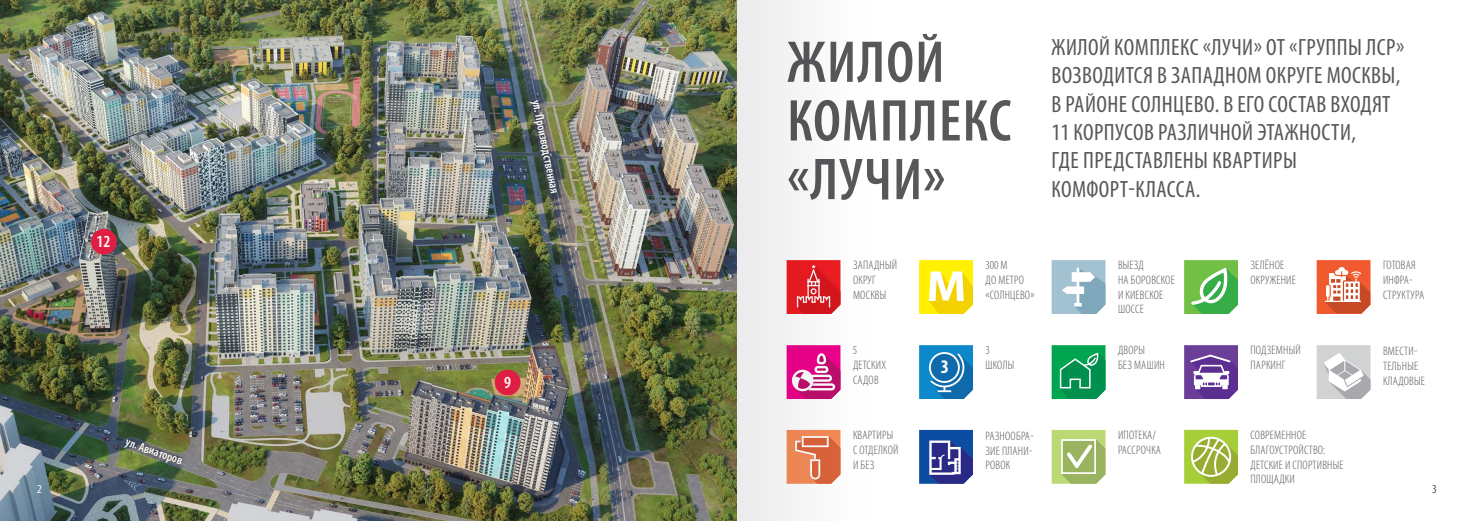
<style>
.page{position:relative;width:1474px;height:521px;background:#fff}
.page>*{position:absolute;margin:0;border:0;box-sizing:border-box;transform-origin:0 0}
.header_1{font:600 condensed 59.5px/58.6px "Myriad Pro";letter-spacing:.02em;color:#57585a}
.header_3{font:condensed 23.62px/28.3px "Myriad Pro";letter-spacing:.02em;color:#57585a}
.t1{font:700 condensed 19.25px "Myriad Pro";color:#fff}
.t2{font:600 condensed 16.97px "Myriad Pro";color:#fff}
.icons_text{font:300 condensed 12.25px/14.7px "Myriad Pro";letter-spacing:.02em;color:#57585a}
.t3{font:600 condensed 12.25px "Myriad Pro";color:#fff}
.t4{font:condensed 12.25px "Myriad Pro";color:#fff}
.t5{font:condensed 12.25px "Myriad Pro";color:#57585a}
</style>
<div class="page">
<img style="left:0;top:0;width:737px;height:521px">
<svg style="left:120px;top:435px;width:67px;height:34px"></svg>
<img style="left:522px;top:92px;width:42px;height:109px">
<svg style="left:919px;top:260px;width:54px;height:54px"></svg>
<svg style="left:1051px;top:260px;width:54px;height:54px"></svg>
<svg style="left:1184px;top:260px;width:53px;height:54px"></svg>
<svg style="left:1051px;top:430px;width:54px;height:54px"></svg>
<svg style="left:1051px;top:345px;width:54px;height:54px"></svg>
<svg style="left:1184px;top:345px;width:53px;height:54px"></svg>
<svg style="left:1316px;top:345px;width:54px;height:54px"></svg>
<svg style="left:1316px;top:260px;width:54px;height:54px"></svg>
<svg style="left:919px;top:430px;width:54px;height:54px"></svg>
<svg style="left:919px;top:345px;width:54px;height:54px"></svg>
<svg style="left:1184px;top:430px;width:53px;height:54px"></svg>
<div style="left:495px;top:370px;width:25px;height:25px;background:#e01d42;border-radius:50%"></div>
<div style="left:91px;top:229px;width:26px;height:26px;background:#e01d42;border-radius:50%"></div>
<svg style="left:737px;top:0;width:104px;height:521px;fill:#eeeef0"></svg>
<p class="t2" style="left:97px;top:232px;width:15px">12</p>
<p class="t3" style="left:542px;top:99px;width:96px;rotate:78deg">ул. Производственная</p>
<p class="t2" style="left:504px;top:373px;width:8px">9</p>
<p class="header_1" style="left:787px;top:34px;width:226px">ЖИЛОЙ<br>КОМПЛЕКС «ЛУЧИ»</p>
<p class="header_3" style="left:1051px;top:33px;width:354px">ЖИЛОЙ КОМПЛЕКС «ЛУЧИ» ОТ «ГРУППЫ ЛСР»<br>ВОЗВОДИТСЯ В ЗАПАДНОМ ОКРУГЕ МОСКВЫ,<br>В РАЙОНЕ СОЛНЦЕВО. В ЕГО СОСТАВ ВХОДЯТ<br>11 КОРПУСОВ РАЗЛИЧНОЙ ЭТАЖНОСТИ,<br>ГДЕ ПРЕДСТАВЛЕНЫ КВАРТИРЫ<br>КОМФОРТ-КЛАССА.</p>
<p class="icons_text" style="left:853px;top:258px;width:46px">ЗАПАДНЫЙ<br>ОКРУГ<br>МОСКВЫ</p>
<p class="icons_text" style="left:985px;top:258px;width:51px">300 М<br>ДО МЕТРО «СОЛНЦЕВО»</p>
<p class="icons_text" style="left:1118px;top:258px;width:58px">ВЫЕЗД<br>НА БОРОВСКОЕ<br>И КИЕВСКОЕ<br>ШОССЕ</p>
<p class="icons_text" style="left:1250px;top:258px;width:47px">ЗЕЛЁНОЕ<br>ОКРУЖЕНИЕ</p>
<p class="icons_text" style="left:1382px;top:258px;width:43px">ГОТОВАЯ<br>ИНФРА-<br>СТРУКТУРА</p>
<p class="icons_text" style="left:1118px;top:343px;width:48px">ДВОРЫ<br>БЕЗ МАШИН</p>
<p class="icons_text" style="left:1250px;top:343px;width:52px">ПОДЗЕМНЫЙ<br>ПАРКИНГ</p>
<p class="icons_text" style="left:985px;top:343px;width:6px">3</p>
<p class="icons_text" style="left:852px;top:343px;width:35px">5<br>ДЕТСКИХ<br>САДОВ</p>
<p class="icons_text" style="left:1382px;top:344px;width:43px">ВМЕСТИ-<br>ТЕЛЬНЫЕ<br>КЛАДОВЫЕ</p>
<p class="t1" style="left:940px;top:356px;width:10px">3</p>
<p class="icons_text" style="left:985px;top:358px;width:30px">ШКОЛЫ</p>
<p class="icons_text" style="left:1250px;top:428px;width:94px">СОВРЕМЕННОЕ<br>БЛАГОУСТРОЙСТВО:<br>ДЕТСКИЕ И СПОРТИВНЫЕ<br>ПЛОЩАДКИ</p>
<p class="icons_text" style="left:853px;top:428px;width:47px">КВАРТИРЫ<br>С ОТДЕЛКОЙ<br>И БЕЗ</p>
<p class="icons_text" style="left:1118px;top:428px;width:45px">ИПОТЕКА/<br>РАССРОЧКА</p>
<p class="icons_text" style="left:985px;top:429px;width:49px;text-align:justify">РАЗНООБРА-ЗИЕ ПЛАНИ-РОВОК</p>
<p class="t3" style="left:128px;top:435px;width:61px;rotate:19deg">ул. Авиаторов</p>
<p class="t4" style="left:37px;top:482px;width:6px">2</p>
<p class="t5" style="left:1431px;top:482px;width:6px">3</p>
</div>
